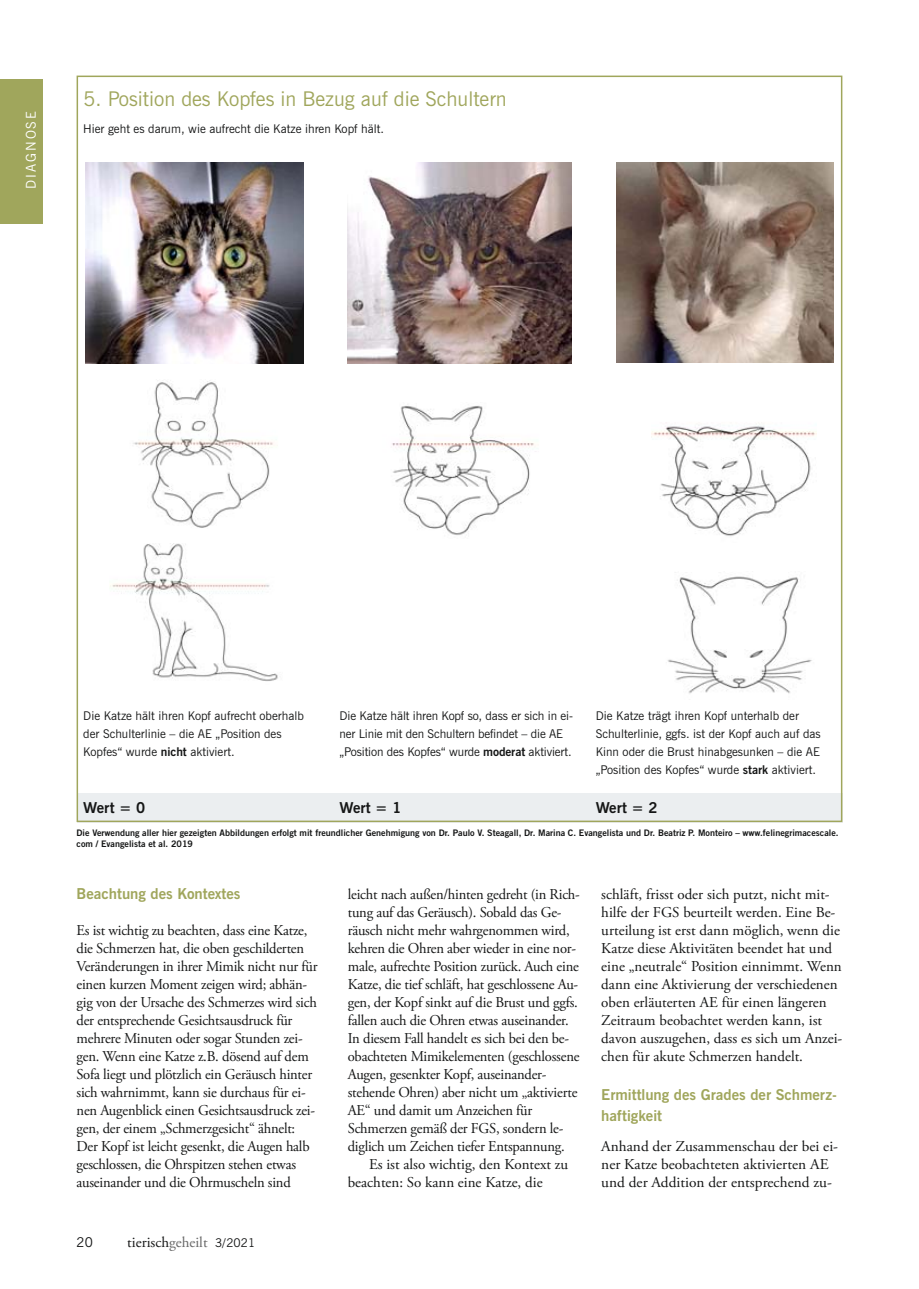
<style>
.page{position:relative;width:919px;height:1289px;background:#fff}
.page>*{position:absolute;margin:0;border:0;box-sizing:border-box;transform-origin:0 0}
.t1{font:20.25px "News Gothic BT";color:#a0a65c}
.t2{font:15px/18px "Adobe Garamond Pro";letter-spacing:-.015em;color:#151616}
.t3{font:700 15px/21px "News Gothic BT";color:#a0a65c}
.t4{font:700 15px "News Gothic BT";color:#151616}
.t5{font:13.5px "News Gothic BT";letter-spacing:.14em;color:#fff}
.t6{font:13.5px "News Gothic BT";color:#151616}
.t7{font:12px/18px "News Gothic BT";color:#151616}
.t8{font:9px/10.5px "Trade Gothic Bold Two";color:#151616}
.s1{font-weight:700}
.s2{color:#676767}
.s3{font-family:"News Gothic BT";font-size:12px}
</style>
<div class="page">
<div style="left:0;top:79px;width:43px;height:144px;background:#a0a65c"></div>
<div style="left:77px;top:793px;width:765px;height:29px;background:#ebeef0"></div>
<img style="left:85px;top:162px;width:218px;height:202px">
<img style="left:133px;top:381px;width:140px;height:147px">
<img style="left:110px;top:543px;width:168px;height:138px">
<img style="left:348px;top:162px;width:223px;height:202px">
<img style="left:616px;top:162px;width:217px;height:200px">
<img style="left:392px;top:405px;width:144px;height:130px">
<img style="left:651px;top:425px;width:165px;height:111px">
<img style="left:667px;top:576px;width:145px;height:118px">
<p class="t5" style="left:26px;top:188px;width:79px;rotate:-90deg">DIAGNOSE</p>
<h1 class="t1" style="left:83px;top:91px;width:425px">5. Position des Kopfes in Bezug auf die Schultern</h1>
<p class="t7" style="left:83px;top:120px;width:302px">Hier geht es darum, wie aufrecht die Katze ihren Kopf hält.</p>
<p class="t7" style="left:595px;top:707px;width:226px">Die Katze trägt ihren Kopf unterhalb der Schulterlinie, ggfs. ist der Kopf auch auf das Kinn oder die Brust hinabgesunken – die AE „Position des Kopfes“ wurde <span class="s1">stark</span> aktiviert.</p>
<p class="t4" style="left:595px;top:802px;width:63px">Wert = 2</p>
<p class="t8" style="left:77px;top:828px;width:763px">Die Verwendung aller hier gezeigten Abbildungen erfolgt mit freundlicher Genehmigung von Dr. Paulo V. Steagall, Dr. Marina C. Evangelista und Dr. Beatriz P. Monteiro – www.felinegrimacescale. com / Evangelista et al. 2019</p>
<p class="t3" style="left:77px;top:884px;width:165px">Beachtung des Kontextes</p>
<p class="t2" style="left:77px;top:922px;width:242px">Es ist wichtig zu beachten, dass eine Katze, die Schmerzen hat, die oben geschilderten Veränderungen in ihrer Mimik nicht nur für einen kurzen Moment zeigen wird; abhän&shy;gig von der Ursache des Schmerzes wird sich der entsprechende Gesichtsausdruck für mehrere Minuten oder sogar Stunden zei&shy;gen. Wenn eine Katze z.B. dösend auf dem Sofa liegt und plötzlich ein Geräusch hinter sich wahrnimmt, kann sie durchaus für ei&shy;nen Augenblick einen Gesichtsausdruck zei&shy;gen, der einem „Schmerzgesicht“ ähnelt:<br>Der Kopf ist leicht gesenkt, die Augen halb geschlossen, die Ohrspitzen stehen etwas auseinander und die Ohrmuscheln sind</p>
<p class="t7" style="left:339px;top:707px;width:235px">Die Katze hält ihren Kopf so, dass er sich in ei&shy;ner Linie mit den Schultern befindet – die AE „Position des Kopfes“ wurde <span class="s1">moderat</span> aktiviert.</p>
<p class="t7" style="left:83px;top:707px;width:222px">Die Katze hält ihren Kopf aufrecht oberhalb der Schulterlinie – die AE „Position des<br>Kopfes“ wurde <span class="s1">nicht</span> aktiviert.</p>
<p class="t4" style="left:83px;top:802px;width:63px">Wert = 0</p>
<p class="t4" style="left:339px;top:802px;width:63px">Wert = 1</p>
<p class="t2" style="left:348px;top:886px;width:233px">leicht nach außen/hinten gedreht (in Rich&shy;tung auf das Geräusch). Sobald das Ge&shy;räusch nicht mehr wahrgenommen wird, kehren die Ohren aber wieder in eine nor&shy;male, aufrechte Position zurück. Auch eine Katze, die tief schläft, hat geschlossene Au&shy;gen, der Kopf sinkt auf die Brust und ggfs. fallen auch die Ohren etwas auseinander.<br>In diesem Fall handelt es sich bei den be&shy;obachteten Mimikelementen (geschlossene Augen, gesenkter Kopf, auseinander&shy;stehende Ohren) aber nicht um „aktivierte AE“ und damit um Anzeichen für Schmerzen gemäß der FGS, sondern le&shy;diglich um Zeichen tiefer Entspannung.</p>
<p class="t2" style="left:348px;top:1156px;width:222px;text-indent:21px">Es ist also wichtig, den Kontext zu beachten: So kann eine Katze, die</p>
<p class="t2" style="left:601px;top:886px;width:242px">schläft, frisst oder sich putzt, nicht mit&shy;hilfe der FGS beurteilt werden. Eine Be&shy;urteilung ist erst dann möglich, wenn die Katze diese Aktivitäten beendet hat und eine „neutrale“ Position einnimmt. Wenn dann eine Aktivierung der verschiedenen oben erläuterten AE für einen längeren Zeitraum beobachtet werden kann, ist davon auszugehen, dass es sich um Anzei&shy;chen für akute Schmerzen handelt.</p>
<p class="t3" style="left:601px;top:1084px;width:237px">Ermittlung des Grades der Schmerz&shy;haftigkeit</p>
<p class="t2" style="left:601px;top:1138px;width:238px">Anhand der Zusammenschau der bei ei&shy;ner Katze beobachteten aktivierten AE und der Addition der entsprechend zu-</p>
<p class="t6" style="left:77px;top:1236px;width:18px">20</p>
<p class="t2" style="left:127px;top:1234px;width:129px">tierisch<span class="s2">geheilt</span> <span class="s3">3/2021</span></p>
</div>
